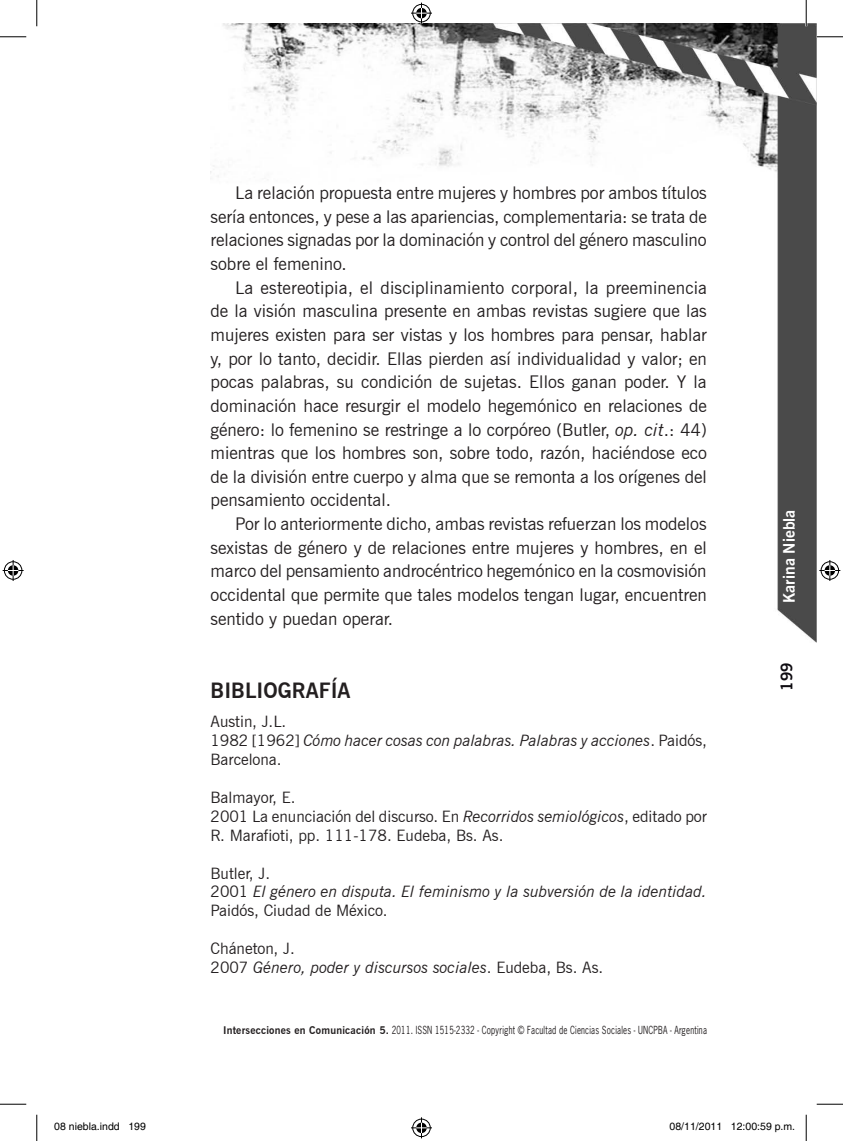
<style>
.page{position:relative;width:843px;height:1141px;background:#fff}
.page>*{position:absolute;margin:0;border:0;box-sizing:border-box;transform-origin:0 0}
.t1{font:700 21px "News Gothic BT";color:#231f20}
.t2{font:17.5px/23.6px "News Gothic BT";color:#231f20;text-align:justify}
.t3{font:italic 15.75px/18.9px "News Gothic BT";color:#231f20}
.t4{font:15.75px/18.9px "News Gothic BT";color:#231f20}
.t5{font:700 15.75px "News Gothic BT";color:#fff}
.t6{font:700 15.75px "News Gothic BT";color:#0e0b11}
.t7{font:10.5px "News Gothic Cn";letter-spacing:.02em;color:#231f20}
.t8{font:10.5px "Helvetica";color:#000}
.s1{font-style:italic}
.s2{font-style:normal}
.s3{font-family:"News Gothic BT";font-weight:700}
</style>
<div class="page">
<img style="left:210px;top:24px;width:606px;height:618px">
<hr style="left:805px;top:0;width:2px;height:26px;background:#fff">
<svg style="left:0;top:36px;width:26px;height:1px"></svg>
<svg style="left:816px;top:36px;width:26px;height:1px"></svg>
<svg style="left:0;top:1103px;width:26px;height:1px"></svg>
<svg style="left:816px;top:1103px;width:26px;height:1px"></svg>
<svg style="left:36px;top:0;width:1px;height:26px"></svg>
<svg style="left:36px;top:1114px;width:1px;height:26px"></svg>
<svg style="left:805px;top:0;width:1px;height:26px"></svg>
<svg style="left:805px;top:1114px;width:1px;height:26px"></svg>
<svg style="left:411px;top:3px;width:21px;height:21px"></svg>
<svg style="left:411px;top:1117px;width:21px;height:20px"></svg>
<svg style="left:3px;top:560px;width:21px;height:21px"></svg>
<svg style="left:819px;top:560px;width:21px;height:21px"></svg>
<p class="t2" style="left:210px;top:181px;width:498px;text-indent:25px">La relación propuesta entre mujeres y hombres por ambos títulos sería entonces, y pese a las apariencias, complementaria: se trata de relaciones signadas por la dominación y control del género masculino sobre el femenino.</p>
<p class="t2" style="left:210px;top:275px;width:498px;text-indent:25px">La estereotipia, el disciplinamiento corporal, la preeminencia de la visión masculina presente en ambas revistas sugiere que las mujeres existen para ser vistas y los hombres para pensar, hablar y, por lo tanto, decidir. Ellas pierden así individualidad y valor; en pocas palabras, su condición de sujetas. Ellos ganan poder. Y la dominación hace resurgir el modelo hegemónico en relaciones de género: lo femenino se restringe a lo corpóreo (Butler, <span class="s1">op. cit</span>.: 44) mientras que los hombres son, sobre todo, razón, haciéndose eco de la división entre cuerpo y alma que se remonta a los orígenes del pensamiento occidental.</p>
<p class="t2" style="left:210px;top:511px;width:498px;text-indent:25px">Por lo anteriormente dicho, ambas revistas refuerzan los modelos sexistas de género y de relaciones entre mujeres y hombres, en el marco del pensamiento androcéntrico hegemónico en la cosmovisión occidental que permite que tales modelos tengan lugar, encuentren sentido y puedan operar.</p>
<p class="t1" style="left:210px;top:678px;width:141px">BIBlIogRAfÍA</p>
<p class="t3" style="left:210px;top:711px;width:498px"><span class="s2">Austin, J.L.<br>1982 [1962]</span> Cómo hacer cosas con palabras. Palabras y acciones<span class="s2">. Paidós,<br>Barcelona.</span></p>
<p class="t4" style="left:210px;top:787px;width:498px">Balmayor, E.<br>2001 La enunciación del discurso. En <span class="s1">Recorridos semiológicos</span>, editado por<br>R. Marafioti, pp. 111-178. Eudeba, Bs. As.</p>
<p class="t3" style="left:210px;top:863px;width:498px"><span class="s2">Butler, J.<br>2001</span> El género en disputa. El feminismo y la subversión de la identidad.<br><span class="s2">Paidós, Ciudad de México.</span></p>
<p class="t3" style="left:210px;top:938px;width:394px"><span class="s2">Cháneton, J.<br>2007</span> Género, poder y discursos sociales<span class="s2">. Eudeba, Bs. As.</span></p>
<p class="t7" style="left:223px;top:1022px;width:485px"><span class="s3">Intersecciones en Comunicación 5.</span> 2011. ISSN 1515-2332 - Copyright © Facultad de Ciencias Sociales - UNCPBA - Argentina</p>
<p class="t5" style="left:779px;top:602px;width:94px;rotate:-90deg">Karina Niebla</p>
<p class="t6" style="left:777px;top:691px;width:31px;rotate:-90deg">199</p>
<p class="t8" style="left:54px;top:1120px;width:93px">08 niebla.indd 199</p>
<p class="t8" style="left:669px;top:1120px;width:127px">08/11/2011 12:00:59 p.m.</p>
</div>
